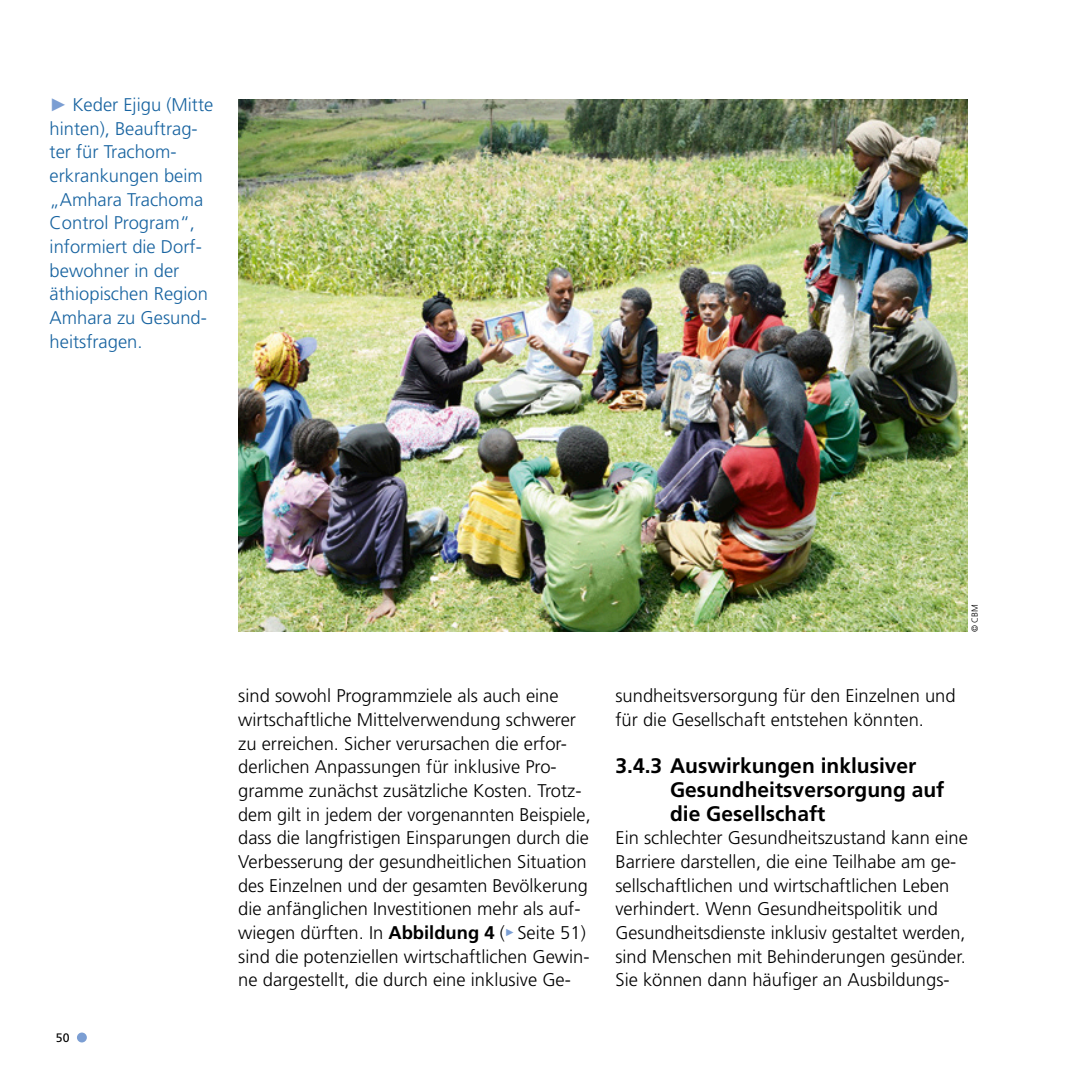
<style>
.page{position:relative;width:1092px;height:1092px;background:#fff}
.page>*{position:absolute;margin:0;border:0;box-sizing:border-box;transform-origin:0 0}
.cbm_U2_____schwarz{font:700 21px/23.6px "Frutiger";color:#000}
.cbm_Menge_Eingezogen{font:300 18.38px/23.6px "Frutiger LT";color:#000}
.cbm_Menge_stumpf{font:300 18.38px/23.6px "Frutiger LT";color:#000}
.cbm_BU{font:300 18.38px/23.6px "Frutiger";color:#1763a0}
.t1{font:12.25px "Frutiger";color:#000}
.CBM_Foto_Copyrights{font:300 8.75px "Frutiger";color:#000}
.s1{font-family:"Times New Roman";font-weight:400;color:#7b9ed3}
.s2{font-weight:700}
.s3{font-family:"Times New Roman";font-weight:400;font-size:10.5px;color:#7b9ed3}
</style>
<div class="page">
<div style="left:77px;top:1032px;width:10px;height:10px;background:#7b9ed3;border-radius:50%"></div>
<img style="left:238px;top:99px;width:729px;height:532px">
<p class="cbm_BU" style="left:50px;top:93px;width:165px"><span class="s1">►</span> Keder Ejigu (Mitte hinten), Beauftrag&shy;ter für Trachom&shy;erkrankungen beim „Amhara Trachoma<br>Control Program“, informiert die Dorf&shy;bewohner in der äthiopischen Region<br>Amhara zu Gesund&shy;heitsfragen.</p>
<p class="t1" style="left:56px;top:1030px;width:15px">50</p>
<p class="CBM_Foto_Copyrights" style="left:969px;top:631px;width:28px;rotate:-90deg">© CBM</p>
<p class="cbm_Menge_Eingezogen" style="left:238px;top:684px;width:354px">sind sowohl Programmziele als auch eine wirtschaftliche Mittelverwendung schwerer zu erreichen. Sicher verursachen die erfor&shy;derlichen Anpassungen für inklusive Pro&shy;gramme zunächst zusätzliche Kosten. Trotz&shy;dem gilt in jedem der vorgenannten Beispiele, dass die langfristigen Einsparungen durch die Verbesserung der gesundheitlichen Situation des Einzelnen und der gesamten Bevölkerung die anfänglichen Investitionen mehr als auf&shy;wiegen dürften. In <span class="s2">Abbildung 4</span> (<span class="s3">►</span> Seite 51) sind die potenziellen wirtschaftlichen Gewin&shy;ne dargestellt, die durch eine inklusive Ge-</p>
<p class="cbm_Menge_Eingezogen" style="left:615px;top:684px;width:342px">sundheitsversorgung für den Einzelnen und für die Gesellschaft entstehen könnten.</p>
<h4 class="cbm_U2_____schwarz" style="left:670px;top:754px;width:276px;text-indent:-55px">3.4.3 Auswirkungen inklusiver<br>Gesundheitsversorgung auf die Gesellschaft</h4>
<p class="cbm_Menge_stumpf" style="left:615px;top:826px;width:354px">Ein schlechter Gesundheitszustand kann eine Barriere darstellen, die eine Teilhabe am ge&shy;sellschaftlichen und wirtschaftlichen Leben verhindert. Wenn Gesundheitspolitik und Gesundheitsdienste inklusiv gestaltet werden, sind Menschen mit Behinderungen gesünder.<br>Sie können dann häufiger an Ausbildungs-</p>
</div>
